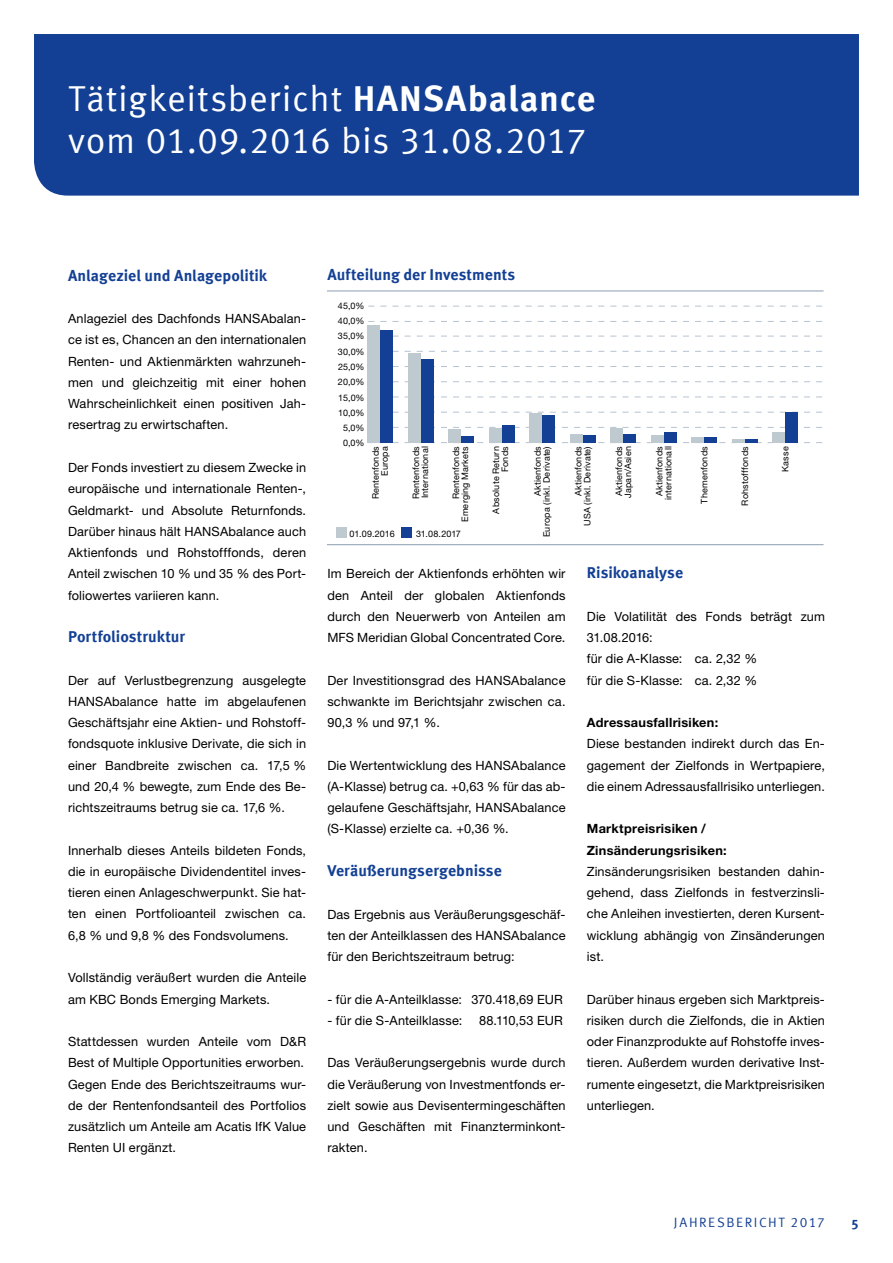
<style>
.page{position:relative;width:893px;height:1263px;background:#fff}
.page>*{position:absolute;margin:0;border:0;box-sizing:border-box;transform-origin:0 0}
.t1{font:36px/42.5px "Meta Offc Pro Norm";letter-spacing:.015em;color:#fff}
.t2{font:700 15.75px "Meta Offc Pro";letter-spacing:.005em;color:#134094}
.t3{font:13.5px "Meta Offc Pro Norm";letter-spacing:.115em;color:#134094}
.t4{font:700 13.5px "Meta Offc Pro";color:#134094}
.t5{font:12.75px/21.3px "Helvetica Neue LTW1 G";letter-spacing:.01em;color:#000;text-align:justify}
.t6{font:700 12.75px/21.3px "Helvetica Neue LTW1 G";letter-spacing:.02em;color:#000}
.t7{font:9px/9px "Helvetica Neue LTW1 G";letter-spacing:.02em;color:#000;text-align:right}
.s1{font-family:"Meta Offc Pro";font-weight:700}
</style>
<div class="page">
<div style="left:34px;top:34px;width:825px;height:162px;background:#134094"></div>
<svg style="left:393px;top:366px;width:429px;height:1px"></svg>
<svg style="left:393px;top:336px;width:429px;height:1px"></svg>
<svg style="left:393px;top:351px;width:429px;height:1px"></svg>
<svg style="left:393px;top:381px;width:429px;height:1px"></svg>
<svg style="left:368px;top:306px;width:454px;height:1px"></svg>
<svg style="left:368px;top:321px;width:454px;height:1px"></svg>
<svg style="left:393px;top:427px;width:429px;height:1px"></svg>
<svg style="left:393px;top:397px;width:429px;height:1px"></svg>
<svg style="left:393px;top:412px;width:429px;height:1px"></svg>
<hr style="left:327px;top:291px;width:497px;height:1px;background:#8b9eb1">
<hr style="left:327px;top:544px;width:497px;height:1px;background:#8b9eb1">
<div style="left:402px;top:527px;width:10px;height:11px;background:#134094"></div>
<div style="left:336px;top:527px;width:11px;height:11px;background:#bfc9d0"></div>
<div style="left:380px;top:330px;width:13px;height:113px;background:#134094"></div>
<div style="left:367px;top:326px;width:13px;height:117px;background:#bfc9d0"></div>
<div style="left:502px;top:426px;width:12px;height:17px;background:#134094"></div>
<div style="left:489px;top:428px;width:13px;height:15px;background:#bfc9d0"></div>
<div style="left:542px;top:416px;width:13px;height:27px;background:#134094"></div>
<div style="left:529px;top:414px;width:13px;height:29px;background:#bfc9d0"></div>
<div style="left:421px;top:359px;width:12px;height:84px;background:#134094"></div>
<div style="left:408px;top:354px;width:13px;height:89px;background:#bfc9d0"></div>
<div style="left:461px;top:437px;width:13px;height:6px;background:#134094"></div>
<div style="left:448px;top:430px;width:13px;height:13px;background:#bfc9d0"></div>
<div style="left:583px;top:435px;width:12px;height:8px;background:#134094"></div>
<div style="left:570px;top:434px;width:13px;height:9px;background:#bfc9d0"></div>
<div style="left:704px;top:437px;width:13px;height:6px;background:#134094"></div>
<div style="left:691px;top:438px;width:13px;height:5px;background:#bfc9d0"></div>
<svg style="left:393px;top:440px;width:429px;height:3px"></svg>
<div style="left:623px;top:434px;width:13px;height:9px;background:#134094"></div>
<div style="left:610px;top:428px;width:13px;height:15px;background:#bfc9d0"></div>
<div style="left:664px;top:433px;width:12px;height:10px;background:#134094"></div>
<div style="left:651px;top:436px;width:13px;height:7px;background:#bfc9d0"></div>
<div style="left:785px;top:413px;width:13px;height:30px;background:#134094"></div>
<div style="left:772px;top:433px;width:13px;height:10px;background:#bfc9d0"></div>
<h1 class="t1" style="left:68px;top:75px;width:529px">Tätigkeitsbericht <span class="s1">HANSAbalance </span>vom 01.09.2016 bis 31.08.2017</h1>
<p class="t2" style="left:68px;top:263px;width:201px">Anlageziel und Anlagepolitik</p>
<p class="t5" style="left:68px;top:308px;width:240px">Anlageziel des Dachfonds HANSAbalan&shy;ce ist es, Chancen an den internationalen Renten- und Aktienmärkten wahrzuneh&shy;men und gleichzeitig mit einer hohen Wahrscheinlichkeit einen positiven Jah&shy;resertrag zu erwirtschaften.</p>
<p class="t5" style="left:68px;top:457px;width:240px">Der Fonds investiert zu diesem Zwecke in europäische und internationale Renten-, Geldmarkt- und Absolute Returnfonds.<br>Darüber hinaus hält HANSAbalance auch Aktienfonds und Rohstofffonds, deren Anteil zwischen 10 % und 35 % des Port&shy;foliowertes variieren kann.</p>
<p class="t2" style="left:68px;top:624px;width:119px">Portfoliostruktur</p>
<p class="t5" style="left:68px;top:669px;width:240px">Der auf Verlustbegrenzung ausgelegte HANSAbalance hatte im abgelaufenen Geschäftsjahr eine Aktien- und Rohstoff&shy;fondsquote inklusive Derivate, die sich in einer Bandbreite zwischen ca. 17,5 % und 20,4 % bewegte, zum Ende des Be&shy;richtszeitraums betrug sie ca. 17,6 %.</p>
<p class="t5" style="left:68px;top:839px;width:240px">Innerhalb dieses Anteils bildeten Fonds, die in europäische Dividendentitel inves&shy;tieren einen Anlageschwerpunkt. Sie hat&shy;ten einen Portfolioanteil zwischen ca.<br>6,8 % und 9,8 % des Fondsvolumens.</p>
<p class="t5" style="left:68px;top:967px;width:240px">Vollständig veräußert wurden die Anteile am KBC Bonds Emerging Markets.</p>
<p class="t5" style="left:68px;top:1031px;width:240px;text-align:left">Stattdessen wurden Anteile vom D&amp;R Best of Multiple Opportunities erworben.<br>Gegen Ende des Berichtszeitraums wur&shy;de der Rentenfondsanteil des Portfolios zusätzlich um Anteile am Acatis IfK Value Renten UI ergänzt.</p>
<p class="t2" style="left:328px;top:262px;width:189px">Aufteilung der Investments</p>
<p class="t7" style="left:338px;top:298px;width:28px;line-height:15.3px;text-align:left">45,0%<br>40,0%</p>
<p class="t7" style="left:338px;top:332px;width:28px">35,0%</p>
<p class="t7" style="left:338px;top:362px;width:28px">25,0%</p>
<p class="t7" style="left:338px;top:390px;width:28px;line-height:15.3px;text-align:center">15,0%<br>10,0%<br>5,0%<br>0,0%</p>
<p class="t7" style="left:338px;top:347px;width:28px">30,0%</p>
<p class="t7" style="left:338px;top:377px;width:28px">20,0%</p>
<p class="t7" style="left:371px;top:499px;width:55px;rotate:-90deg">Rentenfonds<br>Europa</p>
<p class="t7" style="left:411px;top:499px;width:55px;text-align:left;rotate:-90deg">Rentenfonds<br>International</p>
<p class="t7" style="left:451px;top:522px;width:77px;rotate:-90deg">Rentenfonds<br>Emerging Markets</p>
<p class="t7" style="left:491px;top:513px;width:69px;rotate:-90deg">Absolute Return<br>Fonds</p>
<p class="t7" style="left:533px;top:537px;width:92px;rotate:-90deg">Aktienfonds<br>Europa (inkl. Derivate)</p>
<p class="t7" style="left:350px;top:529px;width:47px">01.09.2016</p>
<p class="t7" style="left:416px;top:529px;width:46px">31.08.2017</p>
<p class="t7" style="left:574px;top:526px;width:81px;rotate:-90deg">Aktienfonds<br>USA (inkl. Derivate)</p>
<p class="t7" style="left:614px;top:498px;width:53px;text-align:left;rotate:-90deg">Aktienfonds<br>Japan/Asien</p>
<p class="t7" style="left:655px;top:500px;width:55px;text-align:center;rotate:-90deg">Aktienfonds internationall</p>
<p class="t7" style="left:700px;top:504px;width:59px;rotate:-90deg">Themenfonds</p>
<p class="t7" style="left:740px;top:506px;width:61px;rotate:-90deg">Rohstofffonds</p>
<p class="t7" style="left:781px;top:472px;width:27px;rotate:-90deg">Kasse</p>
<p class="t5" style="left:327px;top:563px;width:240px">Im Bereich der Aktienfonds erhöhten wir den Anteil der globalen Aktienfonds durch den Neuerwerb von Anteilen am MFS Meridian Global Concentrated Core.</p>
<p class="t5" style="left:327px;top:669px;width:240px">Der Investitionsgrad des HANSAbalance schwankte im Berichtsjahr zwischen ca.<br>90,3 % und 97,1 %.</p>
<p class="t5" style="left:327px;top:754px;width:240px">Die Wertentwicklung des HANSAbalance (A-Klasse) betrug ca. +0,63 % für das ab&shy;gelaufene Geschäftsjahr, HANSAbalance (S-Klasse) erzielte ca. +0,36 %.</p>
<p class="t2" style="left:327px;top:858px;width:176px">Veräußerungsergebnisse</p>
<p class="t5" style="left:327px;top:903px;width:240px">Das Ergebnis aus Veräußerungsgeschäf&shy;ten der Anteilklassen des HANSAbalance für den Berichtszeitraum betrug:</p>
<p class="t5" style="left:327px;top:988px;width:237px">- für die A-Anteilklasse: 370.418,69 EUR</p>
<p class="t5" style="left:327px;top:1009px;width:136px">- für die S-Anteilklasse:</p>
<p class="t5" style="left:479px;top:1009px;width:85px">88.110,53 EUR</p>
<p class="t5" style="left:327px;top:1052px;width:240px">Das Veräußerungsergebnis wurde durch die Veräußerung von Investmentfonds er&shy;zielt sowie aus Devisentermingeschäften und Geschäften mit Finanzterminkont&shy;rakten.</p>
<p class="t2" style="left:587px;top:560px;width:98px">Risikoanalyse</p>
<p class="t5" style="left:587px;top:606px;width:240px;text-align:left">Die Volatilität des Fonds beträgt zum<br>31.08.2016:<br>für die A-Klasse: ca. 2,32 %<br>für die S-Klasse: ca. 2,32 %</p>
<p class="t6" style="left:587px;top:712px;width:133px">Adressausfallrisiken:</p>
<p class="t5" style="left:587px;top:733px;width:240px">Diese bestanden indirekt durch das En&shy;gagement der Zielfonds in Wertpapiere, die einem Adressausfallrisiko unterliegen.</p>
<p class="t6" style="left:587px;top:818px;width:141px">Marktpreisrisiken /<br>Zinsänderungsrisiken:</p>
<p class="t5" style="left:587px;top:861px;width:240px">Zinsänderungsrisiken bestanden dahin&shy;gehend, dass Zielfonds in festverzinsli&shy;che Anleihen investierten, deren Kursent&shy;wicklung abhängig von Zinsänderungen ist.</p>
<p class="t5" style="left:587px;top:988px;width:240px">Darüber hinaus ergeben sich Marktpreis&shy;risiken durch die Zielfonds, die in Aktien oder Finanzprodukte auf Rohstoffe inves&shy;tieren. Außerdem wurden derivative Inst&shy;rumente eingesetzt, die Marktpreisrisiken unterliegen.</p>
<p class="t3" style="left:674px;top:1211px;width:152px">JAHRESBERICHT 2017</p>
<p class="t4" style="left:851px;top:1214px;width:9px">5</p>
</div>
